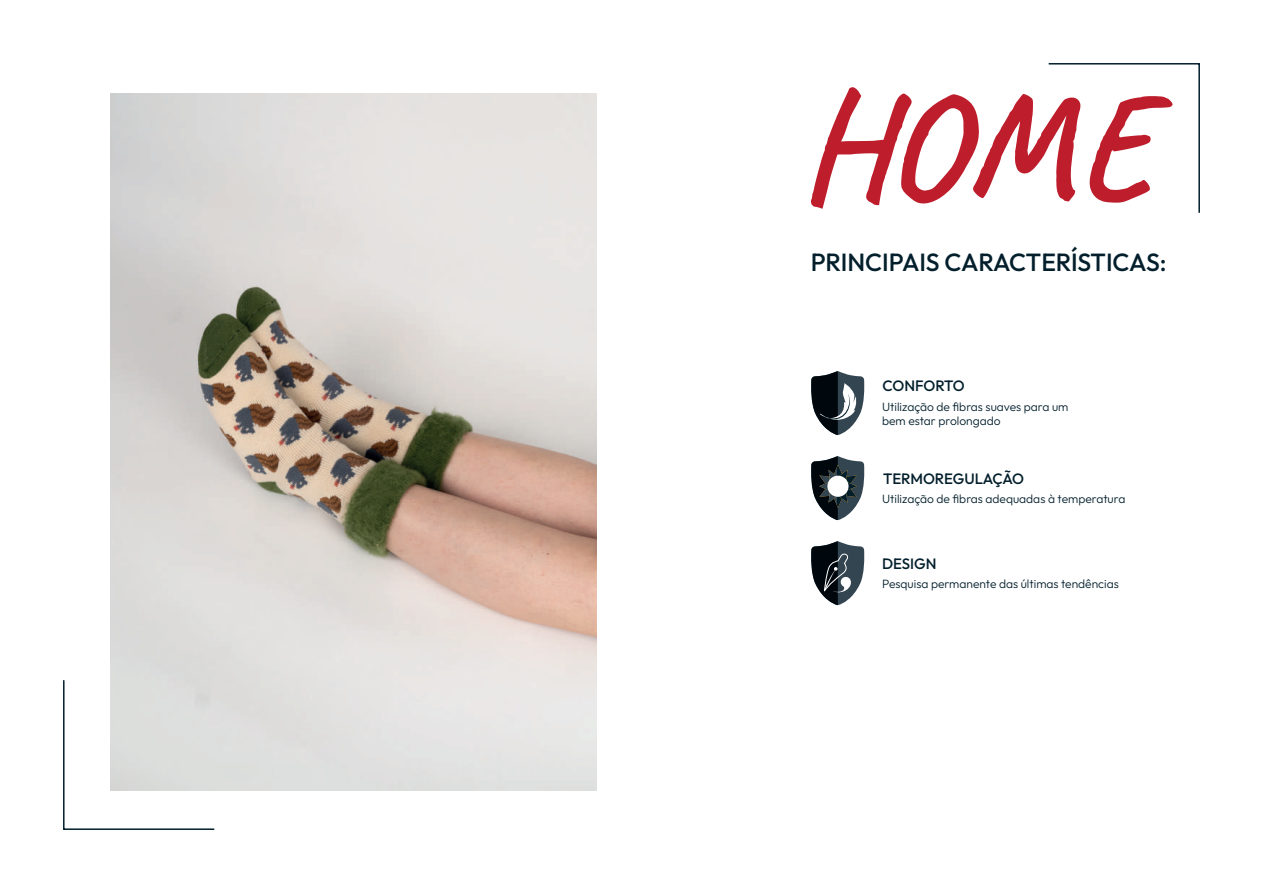
<style>
.page{position:relative;width:1263px;height:893px;background:#fff}
.page>*{position:absolute;margin:0;border:0;box-sizing:border-box;transform-origin:0 0}
.t1{font:700 150px "Caveat";color:#be1d2c}
.t2{font:500 24.9px "Outfit";letter-spacing:-.015em;color:#031f2c}
.t3{font:500 15px "Outfit";color:#031f2c}
.t4{font:300 12px/14.4px "Outfit";color:#031f2c}
</style>
<div class="page">
<svg style="left:1048px;top:63px;width:152px;height:150px"></svg>
<svg style="left:63px;top:679px;width:152px;height:151px"></svg>
<img style="left:111px;top:94px;width:486px;height:696px">
<svg style="left:811px;top:456px;width:54px;height:64px"></svg>
<svg style="left:811px;top:371px;width:54px;height:64px"></svg>
<svg style="left:811px;top:541px;width:54px;height:64px"></svg>
<h1 class="t1" style="left:799px;top:51px;width:350px">HOME</h1>
<h2 class="t2" style="left:811px;top:248px;width:357px">PRINCIPAIS CARACTERÍSTICAS:</h2>
<p class="t3" style="left:883px;top:377px;width:83px">CONFORTO</p>
<p class="t4" style="left:882px;top:399px;width:188px">Utilização de fibras suaves para um bem estar prolongado</p>
<p class="t3" style="left:883px;top:470px;width:143px">TERMOREGULAÇÃO</p>
<p class="t4" style="left:882px;top:492px;width:245px">Utilização de fibras adequadas à temperatura</p>
<p class="t3" style="left:882px;top:555px;width:56px">DESIGN</p>
<p class="t4" style="left:882px;top:577px;width:238px">Pesquisa permanente das últimas tendências</p>
</div>
